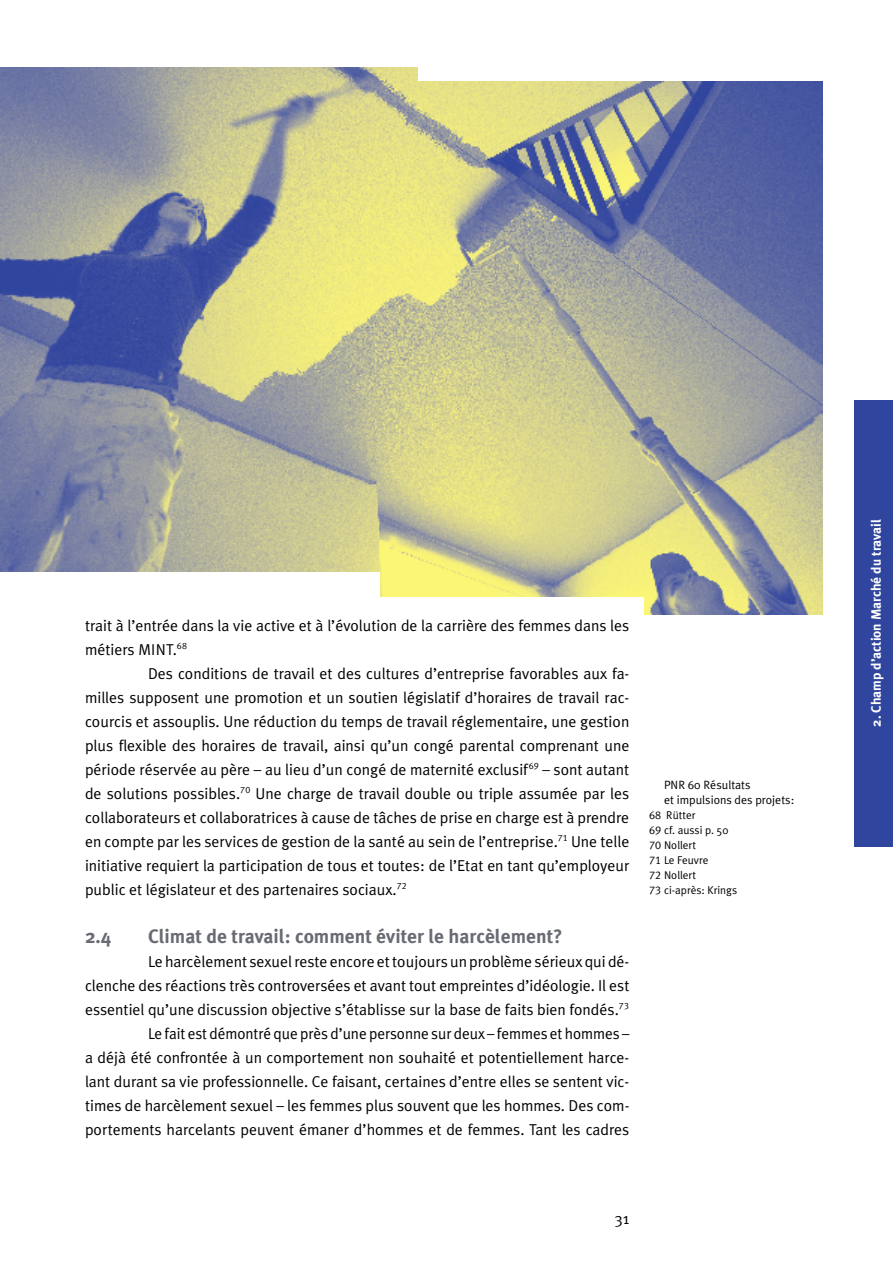
<style>
.page{position:relative;width:893px;height:1263px;background:#fff}
.page>*{position:absolute;margin:0;border:0;box-sizing:border-box;transform-origin:0 0}
.t1{font:700 19.5px "Meta Plus";color:#696b74}
.t2{font:15.75px/24px "Meta Plus Normal";color:#000;text-align:right}
.t3{font:700 13.5px "Meta Plus";color:#fff}
.t4{font:12px/15px "Meta Plus Normal";color:#000}
.t5{font:11.25px/15px "Meta Plus Normal";color:#000}
.s1{font-family:"Meta Plus Normal Caps"}
</style>
<div class="page">
<div style="left:855px;top:400px;width:38px;height:446px;background:#30459e"></div>
<img style="left:0;top:68px;width:822px;height:546px">
<div style="left:247px;top:597px;width:396px;height:20px;background:#fff"></div>
<div style="left:418px;top:50px;width:405px;height:31px;background:#fff"></div>
<div style="left:0;top:573px;width:380px;height:50px;background:#fff"></div>
<p class="t2" style="left:85px;top:613px;width:546px">trait à l’entrée dans la vie active et à l’évolution de la carrière des femmes dans les</p>
<p class="t2" style="left:85px;top:637px;width:104px">métiers MINT.<sup>68</sup></p>
<p class="t2" style="left:148px;top:661px;width:483px">Des conditions de travail et des cultures d’entreprise favorables aux fa-</p>
<p class="t2" style="left:85px;top:685px;width:546px">milles supposent une promotion et un soutien législatif d’horaires de travail rac-</p>
<p class="t2" style="left:85px;top:709px;width:546px">courcis et assouplis. Une réduction du temps de travail réglementaire, une gestion</p>
<p class="t2" style="left:85px;top:733px;width:546px">plus flexible des horaires de travail, ainsi qu’un congé parental comprenant une</p>
<p class="t2" style="left:85px;top:757px;width:546px">période réservée au père – au lieu d’un congé de maternité exclusif<sup>69</sup> – sont autant</p>
<p class="t2" style="left:85px;top:781px;width:546px">de solutions possibles.<sup>70</sup> Une charge de travail double ou triple assumée par les</p>
<p class="t2" style="left:85px;top:805px;width:546px">collaborateurs et collaboratrices à cause de tâches de prise en charge est à prendre</p>
<p class="t2" style="left:85px;top:829px;width:546px">en compte par les services de gestion de la santé au sein de l’entreprise.<sup>71</sup> Une telle</p>
<p class="t2" style="left:85px;top:853px;width:546px">initiative requiert la participation de tous et toutes: de l’Etat en tant qu’employeur</p>
<p class="t2" style="left:85px;top:877px;width:323px">public et législateur et des partenaires sociaux.<sup>72</sup></p>
<p class="t1" style="left:85px;top:924px;width:28px">2.4</p>
<p class="t1" style="left:148px;top:924px;width:416px">Climat de travail: comment éviter le harcèlement?</p>
<p class="t2" style="left:85px;top:949px;width:546px">Le harcèlement sexuel reste encore et toujours un problème sérieux qui dé-<br>clenche des réactions très controversées et avant tout empreintes d’idéologie. Il est essentiel qu’une discussion objective s’établisse sur la base de faits bien fondés.<sup>73<br></sup>Le fait est démontré que près d’une personne sur deux – femmes et hommes –<br>a déjà été confrontée à un comportement non souhaité et potentiellement harce&shy;lant durant sa vie professionnelle. Ce faisant, certaines d’entre elles se sentent vic&shy;times de harcèlement sexuel – les femmes plus souvent que les hommes. Des com&shy;portements harcelants peuvent émaner d’hommes et de femmes. Tant les cadres</p>
<p class="t4" style="left:664px;top:778px;width:132px">PNR 60 Résultats<br>et impulsions des projets:</p>
<p class="t5" style="left:649px;top:808px;width:90px"><span class="s1">68</span> Rütter<br><span class="s1">69</span> cf. aussi p. 50<br><span class="s1">70</span> Nollert<br><span class="s1">71</span> Le Feuvre<br><span class="s1">72</span> Nollert<br><span class="s1">73</span> ci-après: Krings</p>
<p class="t2" style="left:614px;top:1207px;width:16px">31</p>
<p class="t3" style="left:868px;top:727px;width:209px;rotate:-90deg">2. Champ d’action Marché du travail</p>
</div>
